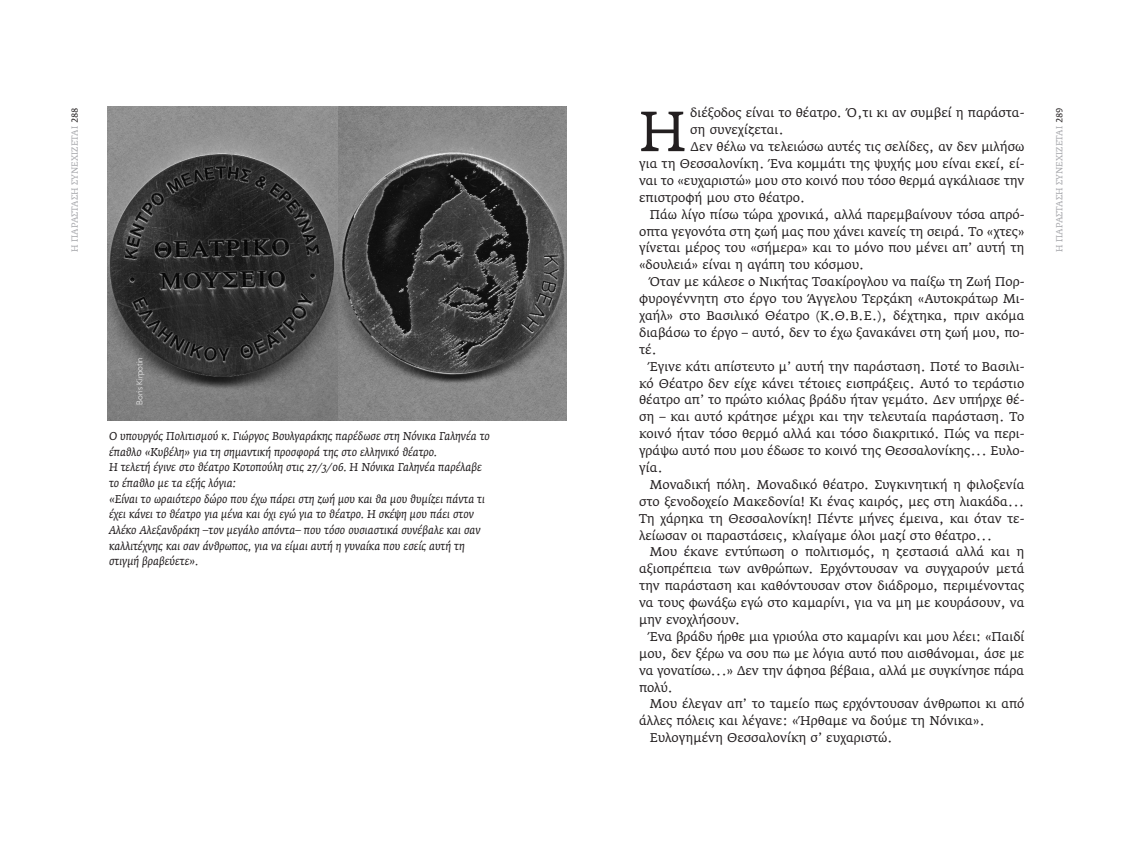
<style>
.page{position:relative;width:1134px;height:851px;background:#fff}
.page>*{position:absolute;margin:0;border:0;box-sizing:border-box;transform-origin:0 0}
.t1{font:55.75px "Fedra Serif Greek Pt A";color:#231f20}
.t2{font:12.5px "Fedra Serif Greek Pt A";color:#231f20}
.t3{font:italic 11.25px/15.6px "Fedra Serif Greek Pt A";color:#231f20}
.t4{font:8.75px "Fedra Serif Greek Pt A Book TF";color:#a8a9ad}
.t5{font:300 8.75px "Gill Sans Hel";color:#fff}
.s1{color:#231f20}
</style>
<div class="page">
<img style="left:108px;top:106px;width:230px;height:315px">
<img style="left:338px;top:106px;width:229px;height:315px">
<p class="t4" style="left:70px;top:252px;width:146px;rotate:-90deg">Η ΠΑΡΑΣΤΑΣΗ ΣΥΝΕΧΙΖΕΤΑΙ <span class="s1">288</span></p>
<p class="t1" style="left:639px;top:110px;width:49px">Η</p>
<p class="t2" style="left:690px;top:108px;width:336px">διέξοδος είναι το θέατρο. Ό,τι κι αν συμβεί η παράστα-</p>
<p class="t2" style="left:690px;top:125px;width:95px">ση συνεχίζεται.</p>
<p class="t2" style="left:690px;top:142px;width:336px">Δεν θέλω να τελειώσω αυτές τις σελίδες, αν δεν μιλήσω</p>
<p class="t2" style="left:639px;top:159px;width:387px">για τη Θεσσαλονίκη. Ένα κομμάτι της ψυχής μου είναι εκεί, εί-</p>
<p class="t2" style="left:639px;top:176px;width:387px">ναι το «ευχαριστώ» μου στο κοινό που τόσο θερμά αγκάλιασε την</p>
<p class="t2" style="left:639px;top:192px;width:168px">επιστροφή μου στο θέατρο.</p>
<p class="t2" style="left:650px;top:209px;width:376px">Πάω λίγο πίσω τώρα χρονικά, αλλά παρεμβαίνουν τόσα απρό-</p>
<p class="t2" style="left:639px;top:226px;width:387px">οπτα γεγονότα στη ζωή μας που χάνει κανείς τη σειρά. Το «χτες»</p>
<p class="t2" style="left:639px;top:243px;width:387px">γίνεται μέρος του «σήμερα» και το μόνο που μένει απ’ αυτή τη</p>
<p class="t2" style="left:639px;top:260px;width:227px">«δουλειά» είναι η αγάπη του κόσμου.</p>
<p class="t2" style="left:650px;top:277px;width:376px">Όταν με κάλεσε ο Νικήτας Τσακίρογλου να παίξω τη Ζωή Πορ-</p>
<p class="t2" style="left:639px;top:294px;width:387px">φυρογέννητη στο έργο του Άγγελου Τερζάκη «Αυτοκράτωρ Μι-</p>
<p class="t2" style="left:639px;top:311px;width:387px">χαήλ» στο Βασιλικό Θέατρο (Κ.Θ.Β.Ε.), δέχτηκα, πριν ακόμα</p>
<p class="t2" style="left:639px;top:327px;width:387px">διαβάσω το έργο – αυτό, δεν το έχω ξανακάνει στη ζωή μου, πο-</p>
<p class="t2" style="left:639px;top:344px;width:20px">τέ.</p>
<p class="t2" style="left:650px;top:361px;width:376px">Έγινε κάτι απίστευτο μ’ αυτή την παράσταση. Ποτέ το Βασιλι-</p>
<p class="t2" style="left:639px;top:378px;width:387px">κό Θέατρο δεν είχε κάνει τέτοιες εισπράξεις. Αυτό το τεράστιο</p>
<p class="t2" style="left:639px;top:395px;width:387px">θέατρο απ’ το πρώτο κιόλας βράδυ ήταν γεμάτο. Δεν υπήρχε θέ-</p>
<p class="t2" style="left:639px;top:412px;width:387px">ση – και αυτό κράτησε μέχρι και την τελευταία παράσταση. Το</p>
<p class="t2" style="left:639px;top:429px;width:387px">κοινό ήταν τόσο θερμό αλλά και τόσο διακριτικό. Πώς να περι-</p>
<p class="t2" style="left:639px;top:446px;width:387px">γράψω αυτό που μου έδωσε το κοινό της Θεσσαλονίκης... Ευλο-</p>
<p class="t2" style="left:639px;top:462px;width:25px">γία.</p>
<p class="t2" style="left:650px;top:479px;width:376px">Μοναδική πόλη. Μοναδικό θέατρο. Συγκινητική η φιλοξενία</p>
<p class="t2" style="left:639px;top:496px;width:387px">στο ξενοδοχείο Μακεδονία! Κι ένας καιρός, μες στη λιακάδα...</p>
<p class="t2" style="left:639px;top:513px;width:387px">Τη χάρηκα τη Θεσσαλονίκη! Πέντε μήνες έμεινα, και όταν τε-</p>
<p class="t2" style="left:639px;top:530px;width:355px">λείωσαν οι παραστάσεις, κλαίγαμε όλοι μαζί στο θέατρο...</p>
<p class="t2" style="left:650px;top:547px;width:376px">Μου έκανε εντύπωση ο πολιτισμός, η ζεστασιά αλλά και η</p>
<p class="t2" style="left:639px;top:564px;width:387px">αξιοπρέπεια των ανθρώπων. Ερχόντουσαν να συγχαρούν μετά</p>
<p class="t2" style="left:639px;top:581px;width:387px">την παράσταση και καθόντουσαν στον διάδρομο, περιμένοντας</p>
<p class="t2" style="left:639px;top:597px;width:387px">να τους φωνάξω εγώ στο καμαρίνι, για να μη με κουράσουν, να</p>
<p class="t2" style="left:639px;top:614px;width:103px">μην ενοχλήσουν.</p>
<p class="t2" style="left:650px;top:631px;width:376px">Ένα βράδυ ήρθε μια γριούλα στο καμαρίνι και μου λέει: «Παιδί</p>
<p class="t2" style="left:639px;top:648px;width:387px">μου, δεν ξέρω να σου πω με λόγια αυτό που αισθάνομαι, άσε με</p>
<p class="t2" style="left:639px;top:665px;width:387px">να γονατίσω...» Δεν την άφησα βέβαια, αλλά με συγκίνησε πάρα</p>
<p class="t2" style="left:639px;top:682px;width:35px">πολύ.</p>
<p class="t2" style="left:650px;top:699px;width:376px">Μου έλεγαν απ’ το ταμείο πως ερχόντουσαν άνθρωποι κι από</p>
<p class="t2" style="left:639px;top:716px;width:347px">άλλες πόλεις και λέγανε: «Ήρθαμε να δούμε τη Νόνικα».</p>
<p class="t2" style="left:650px;top:732px;width:244px">Ευλογημένη Θεσσαλονίκη σ’ ευχαριστώ.</p>
<p class="t5" style="left:137px;top:404px;width:49px;rotate:-90deg">Boris Kirpotin</p>
<p class="t3" style="left:109px;top:428px;width:382px">Ο υπουργός Πολιτισμού κ. Γιώργος Βουλγαράκης παρέδωσε στη Νόνικα Γαληνέα το έπαθλο «Κυβέλη» για τη σημαντική προσφορά της στο ελληνικό θέατρο.<br>Η τελετή έγινε στο θέατρο Κοτοπούλη στις 27/3/06. Η Νόνικα Γαληνέα παρέλαβε το έπαθλο με τα εξής λόγια:<br>«Είναι το ωραιότερο δώρο που έχω πάρει στη ζωή μου και θα μου θυμίζει πάντα τι έχει κάνει το θέατρο για μένα και όχι εγώ για το θέατρο. Η σκέψη μου πάει στον Αλέκο Αλεξανδράκη –τον μεγάλο απόντα– που τόσο ουσιαστικά συνέβαλε και σαν καλλιτέχνης και σαν άνθρωπος, για να είμαι αυτή η γυναίκα που εσείς αυτή τη στιγμή βραβεύετε».</p>
<p class="t4" style="left:1054px;top:252px;width:146px;rotate:-90deg">Η ΠΑΡΑΣΤΑΣΗ ΣΥΝΕΧΙΖΕΤΑΙ <span class="s1">289</span></p>
</div>
